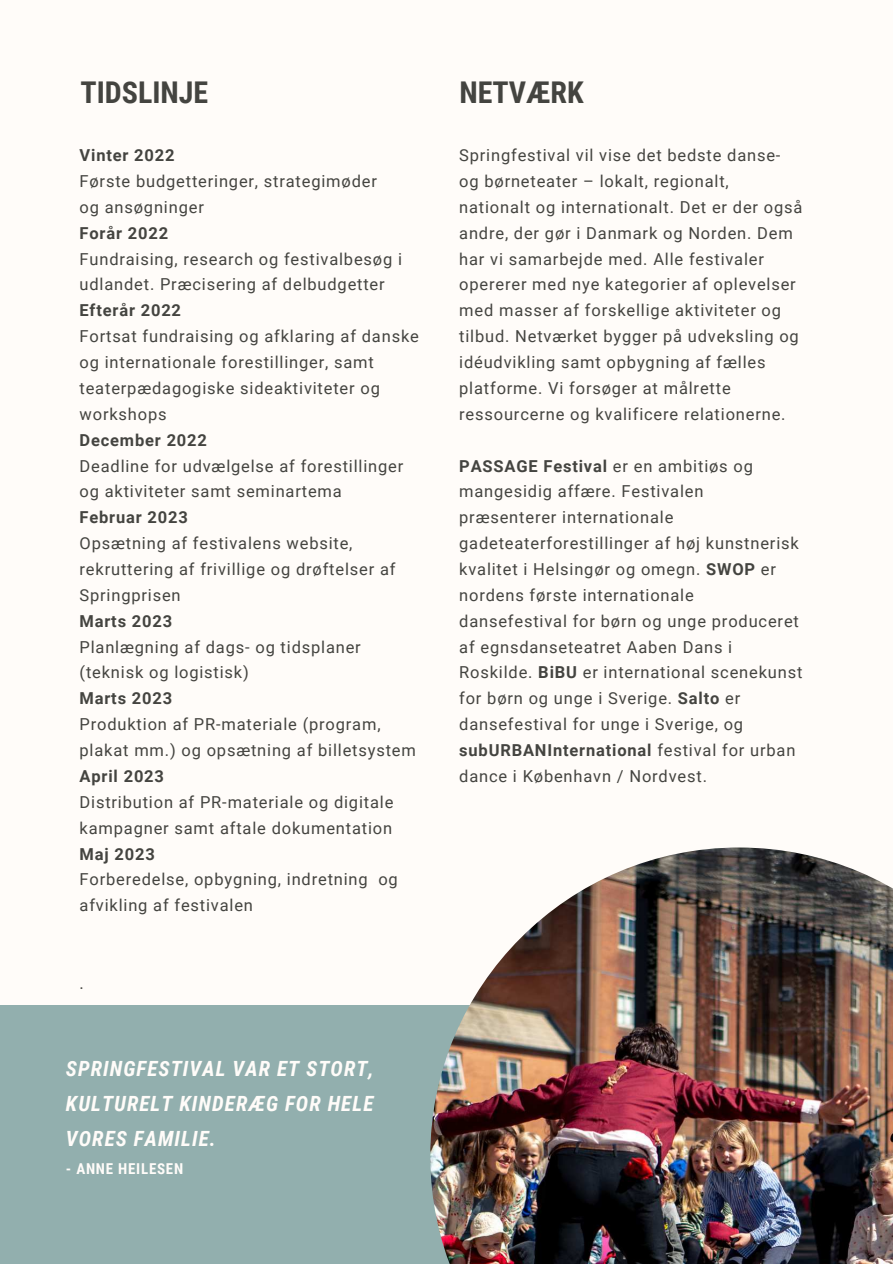
<style>
.page{position:relative;width:893px;height:1264px;background:#fff}
.page>*{position:absolute;margin:0;border:0;box-sizing:border-box;transform-origin:0 0}
.t1{font:700 30px "Roboto Condensed";color:#444440}
.t2{font:italic 700 21px/34.8px "Roboto Condensed";letter-spacing:.05em;color:#fffcf9;text-align:justify}
.t3{font:16.5px/25.8px "Roboto";letter-spacing:.05em;color:#444440}
.t4{font:700 16.5px "Roboto";letter-spacing:.05em;color:#444440}
.t5{font:700 15px "Roboto Condensed";letter-spacing:.05em;color:#fffcf9}
.s1{font-weight:700}
</style>
<div class="page">
<div style="left:0;top:0;width:892px;height:1262px;background:#fffcf9"></div>
<div style="left:0;top:1005px;width:892px;height:258px;background:#92afae"></div>
<img style="left:430px;top:847px;width:462px;height:416px">
<h1 class="t1" style="left:80px;top:72px;width:129px">TIDSLINJE</h1>
<h1 class="t1" style="left:459px;top:72px;width:126px">NETVÆRK</h1>
<p class="t4" style="left:80px;top:144px;width:97px">Vinter 2022</p>
<p class="t3" style="left:80px;top:168px;width:299px">Første budgetteringer, strategimøder og ansøgninger</p>
<p class="t4" style="left:80px;top:221px;width:90px">Forår 2022</p>
<p class="t3" style="left:80px;top:245px;width:324px">Fundraising, research og festivalbesøg i udlandet. Præcisering af delbudgetter</p>
<p class="t4" style="left:80px;top:299px;width:103px">Efterår 2022</p>
<p class="t3" style="left:80px;top:323px;width:341px">Fortsat fundraising og afklaring af danske og internationale forestillinger, samt teaterpædagogiske sideaktiviteter og workshops</p>
<p class="t4" style="left:80px;top:428px;width:129px">December 2022</p>
<p class="t3" style="left:80px;top:452px;width:325px">Deadline for udvælgelse af forestillinger og aktiviteter samt seminartema</p>
<p class="t4" style="left:80px;top:506px;width:110px">Februar 2023</p>
<p class="t3" style="left:80px;top:529px;width:317px">Opsætning af festivalens website, rekruttering af frivillige og drøftelser af<br>Springprisen</p>
<p class="t4" style="left:80px;top:609px;width:94px">Marts 2023</p>
<p class="t3" style="left:80px;top:633px;width:283px">Planlægning af dags- og tidsplaner (teknisk og logistisk)</p>
<p class="t4" style="left:80px;top:687px;width:94px">Marts 2023</p>
<p class="t3" style="left:80px;top:710px;width:338px">Produktion af PR-materiale (program, plakat mm.) og opsætning af billetsystem</p>
<p class="t4" style="left:80px;top:764px;width:86px">April 2023</p>
<p class="t3" style="left:80px;top:788px;width:315px">Distribution af PR-materiale og digitale kampagner samt aftale dokumentation</p>
<p class="t4" style="left:80px;top:842px;width:77px">Maj 2023</p>
<p class="t3" style="left:80px;top:866px;width:320px">Forberedelse, opbygning, indretning og afvikling af festivalen</p>
<p class="t3" style="left:80px;top:969px;width:6px">.</p>
<p class="t2" style="left:66px;top:1050px;width:309px">SPRINGFESTIVAL VAR ET STORT, KULTURELT KINDERÆG FOR HELE VORES FAMILIE.</p>
<p class="t5" style="left:66px;top:1157px;width:119px">- ANNE HEILESEN</p>
<p class="t3" style="left:459px;top:142px;width:345px">Springfestival vil vise det bedste danse&shy;og børneteater – lokalt, regionalt, nationalt og internationalt. Det er der også andre, der gør i Danmark og Norden. Dem har vi samarbejde med. Alle festivaler opererer med nye kategorier af oplevelser med masser af forskellige aktiviteter og tilbud. Netværket bygger på udveksling og idéudvikling samt opbygning af fælles platforme. Vi forsøger at målrette ressourcerne og kvalificere relationerne.</p>
<p class="t3" style="left:459px;top:452px;width:345px"><span class="s1">PASSAGE Festival</span> er en ambitiøs og mangesidig affære. Festivalen præsenterer internationale gadeteaterforestillinger af høj kunstnerisk kvalitet i Helsingør og omegn. <span class="s1">SWOP</span> er nordens første internationale dansefestival for børn og unge produceret af egnsdanseteatret Aaben Dans i Roskilde. <span class="s1">BiBU</span> er international scenekunst for børn og unge i Sverige. <span class="s1">Salto</span> er dansefestival for unge i Sverige, og <span class="s1">subURBANInternational</span> festival for urban dance i København / Nordvest.</p>
</div>
